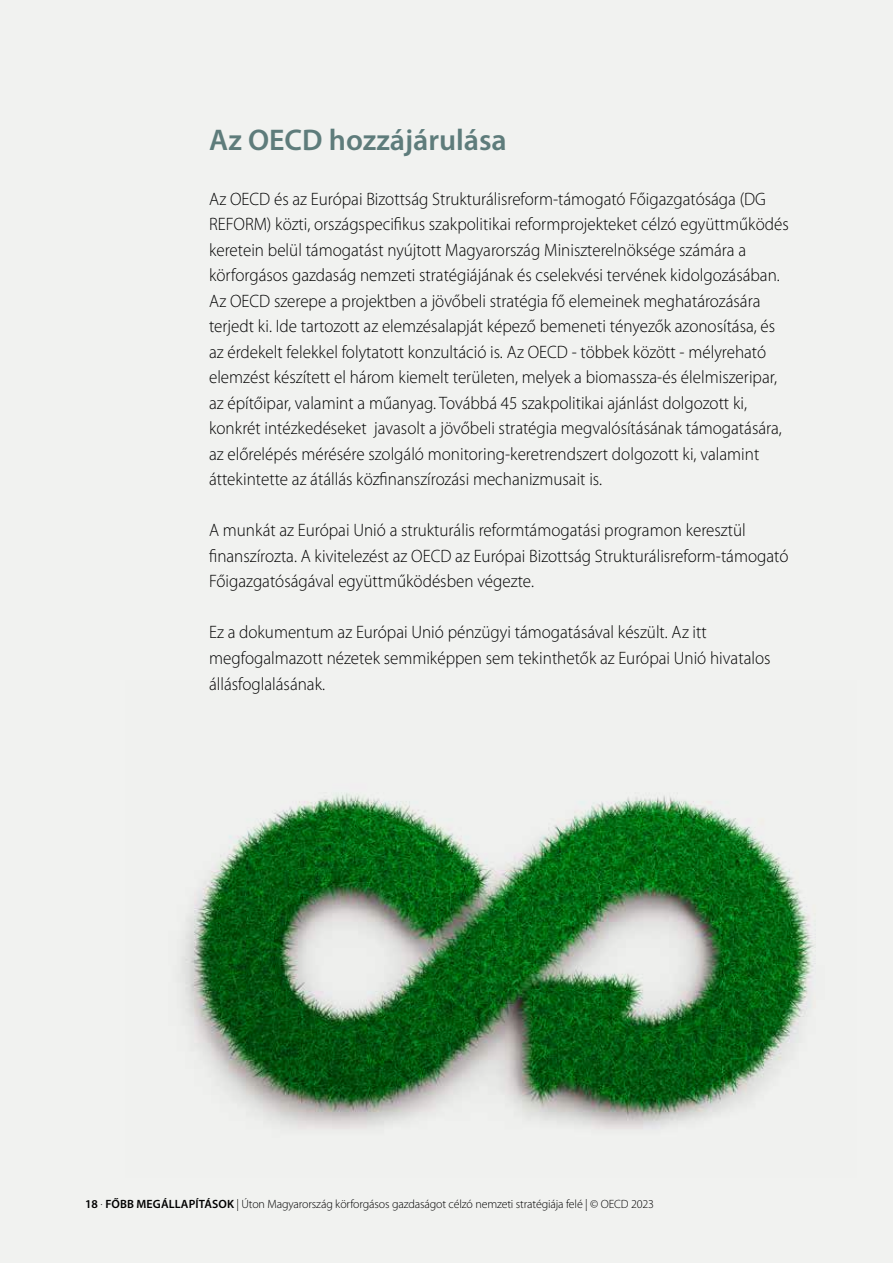
<style>
.page{position:relative;width:893px;height:1263px;background:#f1f2f0}
.page>*{position:absolute;margin:0;border:0;box-sizing:border-box;transform-origin:0 0}
.t1{font:600 30px "Myriad Pro";color:#5e7c7b}
.t2{font:300 18px/25.5px "Myriad Pro";color:#000;scale:.95 1}
.t3{font:300 12px "Myriad Pro";letter-spacing:-.01em;color:#000}
.s1{font-weight:600}
</style>
<div class="page">
<img style="left:181px;top:792px;width:635px;height:337px">
<h1 class="t1" style="left:209px;top:121px;width:299px">Az OECD hozzájárulása</h1>
<p class="t2" style="left:209px;top:186px;width:612px">Az OECD és az Európai Bizottság Strukturálisreform-támogató Főigazgatósága (DG REFORM) közti, országspecifikus szakpolitikai reformprojekteket célzó együttműködés keretein belül támogatást nyújtott Magyarország Miniszterelnöksége számára a körforgásos gazdaság nemzeti stratégiájának és cselekvési tervének kidolgozásában.<br>Az OECD szerepe a projektben a jövőbeli stratégia fő elemeinek meghatározására terjedt ki. Ide tartozott az elemzésalapját képező bemeneti tényezők azonosítása, és az érdekelt felekkel folytatott konzultáció is. Az OECD - többek között - mélyreható elemzést készített el három kiemelt területen, melyek a biomassza-és élelmiszeripar, az építőipar, valamint a műanyag. Továbbá 45 szakpolitikai ajánlást dolgozott ki, konkrét intézkedéseket javasolt a jövőbeli stratégia megvalósításának támogatására, az előrelépés mérésére szolgáló monitoring-keretrendszert dolgozott ki, valamint áttekintette az átállás közfinanszírozási mechanizmusait is.</p>
<p class="t2" style="left:209px;top:517px;width:611px">A munkát az Európai Unió a strukturális reformtámogatási programon keresztül finanszírozta. A kivitelezést az OECD az Európai Bizottság Strukturálisreform-támogató<br>Főigazgatóságával együttműködésben végezte.</p>
<p class="t2" style="left:209px;top:619px;width:592px">Ez a dokumentum az Európai Unió pénzügyi támogatásával készült. Az itt megfogalmazott nézetek semmiképpen sem tekinthetők az Európai Unió hivatalos állásfoglalásának.</p>
<p class="t3" style="left:85px;top:1197px;width:570px"><span class="s1">18</span> . <span class="s1">FŐBB MEGÁLLAPÍTÁSOK</span> | Úton Magyarország körforgásos gazdaságot célzó nemzeti stratégiája felé | © OECD 2023</p>
</div>
